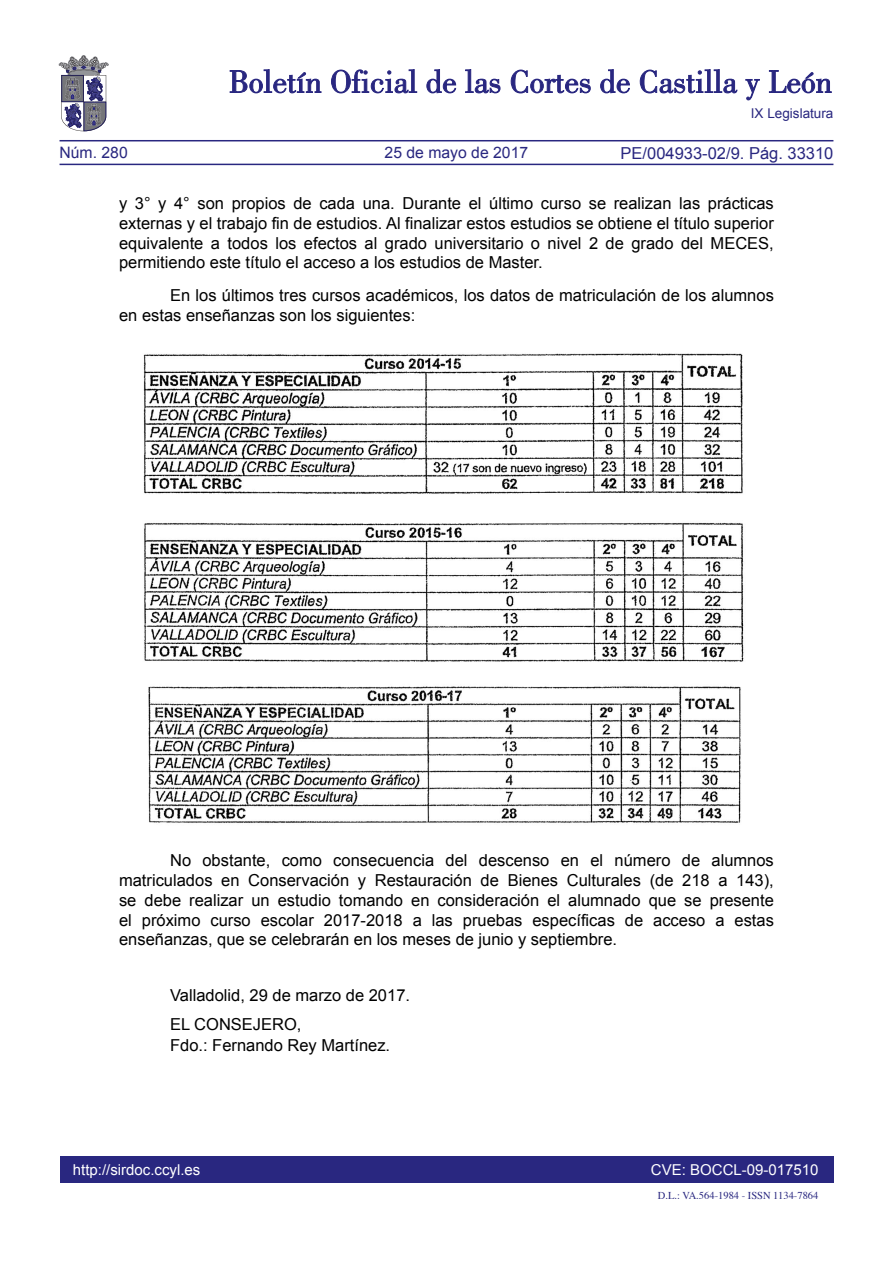
<style>
.page{position:relative;width:893px;height:1263px;background:#fff}
.page>*{position:absolute;margin:0;border:0;box-sizing:border-box;transform-origin:0 0}
.TEXTO_NORMAL{font:16.5px/19.8px "Arial";color:#000;text-align:justify}
.firma{font:16.5px/21px "Arial";color:#000}
.valladolid{font:16.5px "Arial";color:#000}
.t1{font:16.5px "Arial";color:#292780}
.t2{font:15.75px "Arial";color:#292780}
.t3{font:15px "Arial";color:#fff}
.t4{font:13.5px "Arial";color:#292780}
.t5{font:10.5px "Times";color:#292780}
</style>
<div class="page">
<div style="left:60px;top:1157px;width:773px;height:26px;background:#292780"></div>
<hr style="left:60px;top:164px;width:773px;height:1px;background:#292780">
<hr style="left:60px;top:140px;width:773px;height:1px;background:#292780">
<svg style="left:230px;top:69px;width:91px;height:24px"></svg>
<svg style="left:331px;top:69px;width:86px;height:24px"></svg>
<svg style="left:426px;top:69px;width:30px;height:24px"></svg>
<svg style="left:465px;top:69px;width:35px;height:24px"></svg>
<svg style="left:511px;top:70px;width:80px;height:23px"></svg>
<svg style="left:600px;top:69px;width:30px;height:24px"></svg>
<svg style="left:640px;top:69px;width:97px;height:24px"></svg>
<svg style="left:745px;top:79px;width:15px;height:21px"></svg>
<svg style="left:769px;top:70px;width:62px;height:23px"></svg>
<svg style="left:59px;top:55px;width:49px;height:76px"></svg>
<img style="left:143px;top:353px;width:601px;height:309px">
<img style="left:148px;top:686px;width:593px;height:137px">
<p class="t4" style="left:751px;top:105px;width:84px">IX Legislatura</p>
<p class="t1" style="left:621px;top:142px;width:214px">PE/004933-02/9. Pág. 33310</p>
<p class="TEXTO_NORMAL" style="left:119px;top:194px;width:656px">y 3° y 4° son propios de cada una. Durante el último curso se realizan las prácticas externas y el trabajo fin de estudios. Al finalizar estos estudios se obtiene el título superior equivalente a todos los efectos al grado universitario o nivel 2 de grado del MECES, permitiendo este título el acceso a los estudios de Master.</p>
<p class="TEXTO_NORMAL" style="left:119px;top:285px;width:656px;text-indent:51px">En los últimos tres cursos académicos, los datos de matriculación de los alumnos en estas enseñanzas son los siguientes:</p>
<p class="t2" style="left:60px;top:142px;width:70px">Núm. 280</p>
<p class="t2" style="left:385px;top:142px;width:145px">25 de mayo de 2017</p>
<p class="TEXTO_NORMAL" style="left:119px;top:851px;width:656px;text-indent:51px">No obstante, como consecuencia del descenso en el número de alumnos matriculados en Conservación y Restauración de Bienes Culturales (de 218 a 143), se debe realizar un estudio tomando en consideración el alumnado que se presente el próximo curso escolar 2017-2018 a las pruebas específicas de acceso a estas enseñanzas, que se celebrarán en los meses de junio y septiembre.</p>
<p class="valladolid" style="left:170px;top:984px;width:241px">Valladolid, 29 de marzo de 2017.</p>
<p class="firma" style="left:170px;top:1014px;width:222px">EL CONSEJERO,<br>Fdo.: Fernando Rey Martínez.</p>
<p class="t3" style="left:73px;top:1159px;width:129px">http://sirdoc.ccyl.es</p>
<p class="t3" style="left:651px;top:1159px;width:169px">CVE: BOCCL-09-017510</p>
<p class="t5" style="left:658px;top:1185px;width:162px">D.L.: VA.564-1984 - ISSN 1134-7864</p>
</div>
